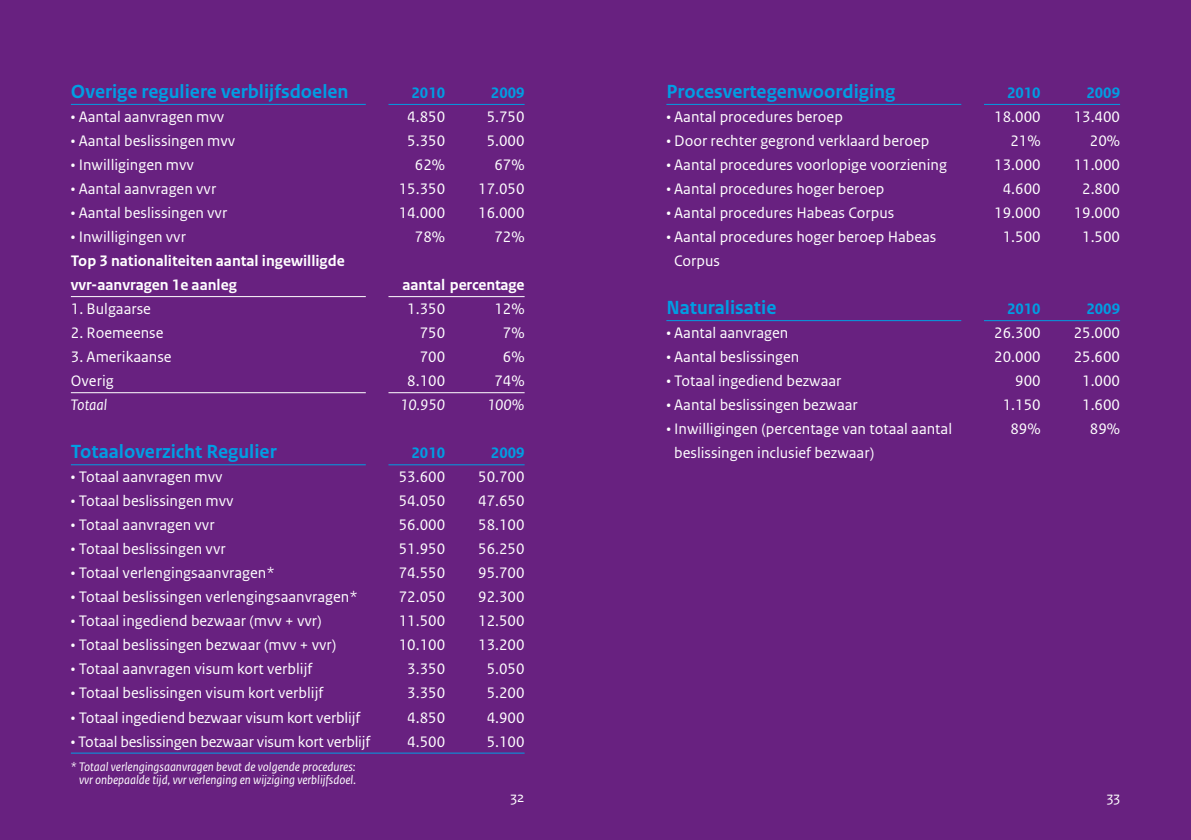
<style>
.page{position:relative;width:1191px;height:840px;background:#fff}
.page>*{position:absolute;margin:0;border:0;box-sizing:border-box;transform-origin:0 0}
.t1{font:700 20px "Rijksoverheid Sans Text";color:#009ee3}
.t2{font:16px/24px "Rijksoverheid Sans Text";color:#fff}
.t3{font:700 16px/24px "Rijksoverheid Sans Text";color:#fff}
.t4{font:700 16px "Rijksoverheid Sans Text";color:#009ee3}
.t5{font:italic 16px "Rijksoverheid Sans Text";color:#fff}
.t6{font:15px "Rijksoverheid Sans Text";color:#fff}
.t7{font:italic 13px/13px "Rijksoverheid Sans Text";color:#fff;text-align:right}
</style>
<div class="page">
<div style="left:0;top:0;width:1191px;height:839px;background:#682180"></div>
<hr style="left:666px;top:104px;width:295px;height:1px;background:#009ee3">
<hr style="left:984px;top:104px;width:136px;height:1px;background:#009ee3">
<hr style="left:71px;top:104px;width:295px;height:1px;background:#009ee3">
<hr style="left:71px;top:296px;width:295px;height:1px;background:#fff">
<hr style="left:71px;top:392px;width:295px;height:1px;background:#fff">
<hr style="left:388px;top:104px;width:136px;height:1px;background:#009ee3">
<hr style="left:388px;top:296px;width:136px;height:1px;background:#fff">
<hr style="left:388px;top:392px;width:136px;height:1px;background:#fff">
<hr style="left:71px;top:464px;width:295px;height:1px;background:#009ee3">
<hr style="left:388px;top:464px;width:136px;height:1px;background:#009ee3">
<hr style="left:666px;top:320px;width:295px;height:1px;background:#009ee3">
<hr style="left:984px;top:320px;width:136px;height:1px;background:#009ee3">
<hr style="left:71px;top:752px;width:453px;height:1px;background:#009ee3">
<p class="t1" style="left:71px;top:80px;width:279px">Overige reguliere verblijfsdoelen</p>
<p class="t2" style="left:71px;top:105px;width:155px">• Aantal aanvragen mvv</p>
<p class="t2" style="left:71px;top:129px;width:166px">• Aantal beslissingen mvv</p>
<p class="t2" style="left:71px;top:153px;width:125px">• Inwilligingen mvv</p>
<p class="t2" style="left:71px;top:177px;width:147px">• Aantal aanvragen vvr</p>
<p class="t2" style="left:71px;top:201px;width:158px">• Aantal beslissingen vvr</p>
<p class="t2" style="left:71px;top:225px;width:117px">• Inwilligingen vvr</p>
<p class="t3" style="left:71px;top:249px;width:275px">Top 3 nationaliteiten aantal ingewilligde vvr-aanvragen 1e aanleg</p>
<p class="t2" style="left:71px;top:297px;width:82px">1. Bulgaarse</p>
<p class="t2" style="left:71px;top:321px;width:94px">2. Roemeense</p>
<p class="t2" style="left:71px;top:345px;width:102px">3. Amerikaanse<br>Overig</p>
<p class="t5" style="left:71px;top:396px;width:38px">Totaal</p>
<p class="t1" style="left:71px;top:440px;width:207px">Totaaloverzicht Regulier</p>
<p class="t2" style="left:71px;top:465px;width:153px">• Totaal aanvragen mvv</p>
<p class="t2" style="left:71px;top:489px;width:164px">• Totaal beslissingen mvv</p>
<p class="t2" style="left:71px;top:513px;width:145px">• Totaal aanvragen vvr</p>
<p class="t2" style="left:71px;top:537px;width:156px">• Totaal beslissingen vvr</p>
<p class="t2" style="left:71px;top:561px;width:205px">• Totaal verlengingsaanvragen*</p>
<p class="t2" style="left:71px;top:585px;width:288px">• Totaal beslissingen verlengingsaanvragen*</p>
<p class="t2" style="left:71px;top:609px;width:252px">• Totaal ingediend bezwaar (mvv + vvr)</p>
<p class="t2" style="left:71px;top:633px;width:267px">• Totaal beslissingen bezwaar (mvv + vvr)</p>
<p class="t2" style="left:71px;top:657px;width:243px">• Totaal aanvragen visum kort verblijf</p>
<p class="t2" style="left:71px;top:681px;width:254px">• Totaal beslissingen visum kort verblijf</p>
<p class="t2" style="left:71px;top:705px;width:291px">• Totaal ingediend bezwaar visum kort verblijf</p>
<p class="t2" style="left:71px;top:729px;width:301px">• Totaal beslissingen bezwaar visum kort verblijf</p>
<p class="t7" style="left:71px;top:759px;width:287px">* Totaal verlengingsaanvragen bevat de volgende procedures: vvr onbepaalde tijd, vvr verlenging en wijziging verblijfsdoel.</p>
<p class="t4" style="left:411px;top:83px;width:35px">2010</p>
<p class="t4" style="left:491px;top:83px;width:35px">2009</p>
<p class="t2" style="left:407px;top:105px;width:39px">4.850</p>
<p class="t2" style="left:486px;top:105px;width:39px">5.750</p>
<p class="t2" style="left:407px;top:129px;width:39px">5.350</p>
<p class="t2" style="left:486px;top:129px;width:39px">5.000</p>
<p class="t2" style="left:415px;top:153px;width:32px">62%</p>
<p class="t2" style="left:494px;top:153px;width:32px">67%</p>
<p class="t2" style="left:399px;top:177px;width:48px">15.350</p>
<p class="t2" style="left:478px;top:177px;width:48px">17.050</p>
<p class="t2" style="left:399px;top:201px;width:48px">14.000</p>
<p class="t2" style="left:478px;top:201px;width:48px">16.000</p>
<p class="t2" style="left:415px;top:225px;width:32px">78%</p>
<p class="t2" style="left:494px;top:225px;width:32px">72%</p>
<p class="t3" style="left:402px;top:273px;width:124px">aantal percentage</p>
<p class="t2" style="left:407px;top:297px;width:39px">1.350</p>
<p class="t2" style="left:494px;top:297px;width:32px">12%</p>
<p class="t2" style="left:420px;top:321px;width:27px">750</p>
<p class="t2" style="left:503px;top:321px;width:23px">7%</p>
<p class="t2" style="left:420px;top:345px;width:27px">700</p>
<p class="t2" style="left:503px;top:345px;width:23px">6%</p>
<p class="t2" style="left:407px;top:369px;width:39px">8.100</p>
<p class="t2" style="left:494px;top:369px;width:32px">74%</p>
<p class="t5" style="left:400px;top:396px;width:46px">10.950</p>
<p class="t5" style="left:487px;top:396px;width:39px">100%</p>
<p class="t4" style="left:411px;top:443px;width:35px">2010</p>
<p class="t4" style="left:491px;top:443px;width:35px">2009</p>
<p class="t2" style="left:399px;top:465px;width:48px">53.600</p>
<p class="t2" style="left:478px;top:465px;width:48px">50.700</p>
<p class="t2" style="left:399px;top:489px;width:48px">54.050</p>
<p class="t2" style="left:478px;top:489px;width:48px">47.650</p>
<p class="t2" style="left:399px;top:513px;width:48px">56.000</p>
<p class="t2" style="left:478px;top:513px;width:48px">58.100</p>
<p class="t2" style="left:399px;top:537px;width:48px">51.950</p>
<p class="t2" style="left:478px;top:537px;width:48px">56.250</p>
<p class="t2" style="left:399px;top:561px;width:48px">74.550</p>
<p class="t2" style="left:478px;top:561px;width:48px">95.700</p>
<p class="t2" style="left:399px;top:585px;width:48px">72.050</p>
<p class="t2" style="left:478px;top:585px;width:48px">92.300</p>
<p class="t2" style="left:399px;top:609px;width:48px">11.500</p>
<p class="t2" style="left:478px;top:609px;width:48px">12.500</p>
<p class="t2" style="left:399px;top:633px;width:48px">10.100</p>
<p class="t2" style="left:478px;top:633px;width:48px">13.200</p>
<p class="t2" style="left:407px;top:657px;width:39px">3.350</p>
<p class="t2" style="left:486px;top:657px;width:39px">5.050</p>
<p class="t2" style="left:407px;top:681px;width:39px">3.350</p>
<p class="t2" style="left:486px;top:681px;width:39px">5.200</p>
<p class="t2" style="left:407px;top:705px;width:39px">4.850</p>
<p class="t2" style="left:486px;top:705px;width:39px">4.900</p>
<p class="t2" style="left:407px;top:729px;width:39px">4.500</p>
<p class="t2" style="left:486px;top:729px;width:39px">5.100</p>
<p class="t1" style="left:666px;top:80px;width:230px">Procesvertegenwoordiging</p>
<p class="t2" style="left:666px;top:105px;width:178px">• Aantal procedures beroep</p>
<p class="t2" style="left:666px;top:129px;width:264px">• Door rechter gegrond verklaard beroep</p>
<p class="t2" style="left:666px;top:153px;width:282px">• Aantal procedures voorlopige voorziening</p>
<p class="t2" style="left:666px;top:177px;width:219px">• Aantal procedures hoger beroep</p>
<p class="t2" style="left:666px;top:201px;width:229px">• Aantal procedures Habeas Corpus</p>
<p class="t2" style="left:674px;top:225px;width:264px;text-indent:-8px">• Aantal procedures hoger beroep Habeas<br>Corpus</p>
<p class="t1" style="left:666px;top:296px;width:111px">Naturalisatie</p>
<p class="t2" style="left:666px;top:321px;width:123px">• Aantal aanvragen</p>
<p class="t2" style="left:666px;top:345px;width:135px">• Aantal beslissingen</p>
<p class="t2" style="left:666px;top:369px;width:177px">• Totaal ingediend bezwaar</p>
<p class="t2" style="left:666px;top:393px;width:193px">• Aantal beslissingen bezwaar</p>
<p class="t2" style="left:674px;top:417px;width:279px;text-indent:-8px">• Inwilligingen (percentage van totaal aantal beslissingen inclusief bezwaar)</p>
<p class="t4" style="left:1007px;top:83px;width:35px">2010</p>
<p class="t4" style="left:1086px;top:83px;width:35px">2009</p>
<p class="t2" style="left:994px;top:105px;width:48px">18.000</p>
<p class="t2" style="left:1073px;top:105px;width:48px">13.400</p>
<p class="t2" style="left:1010px;top:129px;width:32px">21%</p>
<p class="t2" style="left:1089px;top:129px;width:32px">20%</p>
<p class="t2" style="left:994px;top:153px;width:48px">13.000</p>
<p class="t2" style="left:1073px;top:153px;width:48px">11.000</p>
<p class="t2" style="left:1002px;top:177px;width:39px">4.600</p>
<p class="t2" style="left:1082px;top:177px;width:39px">2.800</p>
<p class="t2" style="left:994px;top:201px;width:48px">19.000</p>
<p class="t2" style="left:1073px;top:201px;width:48px">19.000</p>
<p class="t2" style="left:1002px;top:225px;width:39px">1.500</p>
<p class="t2" style="left:1082px;top:225px;width:39px">1.500</p>
<p class="t4" style="left:1007px;top:299px;width:35px">2010</p>
<p class="t4" style="left:1086px;top:299px;width:35px">2009</p>
<p class="t2" style="left:994px;top:321px;width:48px">26.300</p>
<p class="t2" style="left:1073px;top:321px;width:48px">25.000</p>
<p class="t2" style="left:994px;top:345px;width:48px">20.000</p>
<p class="t2" style="left:1073px;top:345px;width:48px">25.600</p>
<p class="t2" style="left:1015px;top:369px;width:27px">900</p>
<p class="t2" style="left:1082px;top:369px;width:39px">1.000</p>
<p class="t2" style="left:1002px;top:393px;width:39px">1.150</p>
<p class="t2" style="left:1082px;top:393px;width:39px">1.600</p>
<p class="t2" style="left:1010px;top:417px;width:32px">89%</p>
<p class="t2" style="left:1089px;top:417px;width:32px">89%</p>
<p class="t6" style="left:510px;top:787px;width:15px">32</p>
<p class="t6" style="left:1106px;top:787px;width:15px">33</p>
</div>
